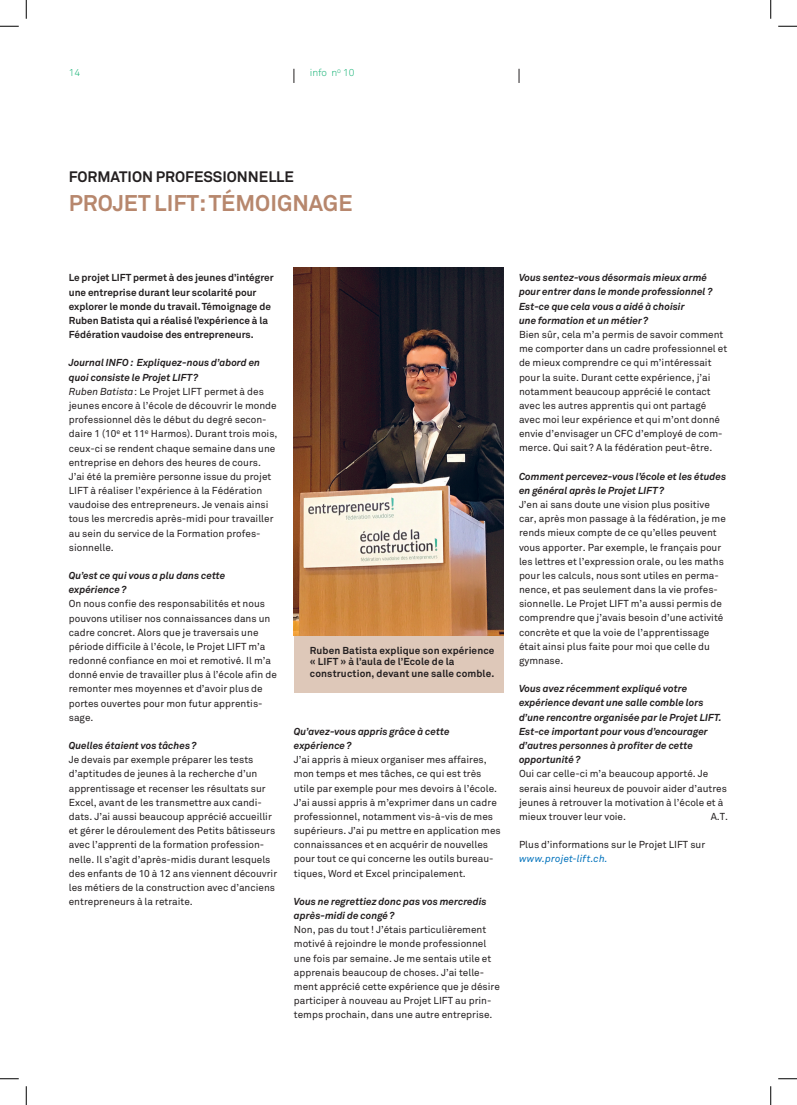
<style>
.page{position:relative;width:797px;height:1105px;background:#fff}
.page>*{position:absolute;margin:0;border:0;box-sizing:border-box;transform-origin:0 0}
.t1{font:700 22.5px "Akkurat";color:#b7876d}
.t2{font:700 15px "Akkurat";color:#231f20}
.t3{font:10px/14.1px "Akkurat";color:#231f20}
.t4{font:italic 700 10px/14.1px "Akkurat";color:#231f20}
.t5{font:700 10px/14.1px "Akkurat";color:#231f20}
.t6{font:italic 10px "Akkurat";letter-spacing:.015em;color:#0072bc}
.t7{font:300 10px "Akkurat";color:#0daf70}
.s1{font-weight:700;font-style:italic}
.s2{font-style:italic}
</style>
<div class="page">
<svg style="left:519px;top:69px;width:1px;height:14px"></svg>
<svg style="left:294px;top:69px;width:1px;height:14px"></svg>
<img style="left:294px;top:267px;width:209px;height:369px">
<div style="left:294px;top:636px;width:209px;height:56px;background:#dec8b9"></div>
<svg style="left:0;top:25px;width:19px;height:2px"></svg>
<svg style="left:778px;top:25px;width:19px;height:2px"></svg>
<svg style="left:0;top:1078px;width:19px;height:1px"></svg>
<svg style="left:778px;top:1078px;width:19px;height:1px"></svg>
<svg style="left:25px;top:0;width:2px;height:19px"></svg>
<svg style="left:25px;top:1086px;width:2px;height:19px"></svg>
<svg style="left:770px;top:0;width:1px;height:19px"></svg>
<svg style="left:770px;top:1086px;width:1px;height:19px"></svg>
<p class="t7" style="left:69px;top:67px;width:13px">14</p>
<p class="t7" style="left:310px;top:67px;width:46px">info n<sup>o</sup> 10</p>
<h2 class="t2" style="left:69px;top:167px;width:227px">FORMATION PROFESSIONNELLE</h2>
<h1 class="t1" style="left:69px;top:188px;width:285px">PROJET LIFT: TÉMOIGNAGE</h1>
<p class="t5" style="left:69px;top:271px;width:206px">Le projet LIFT permet à des jeunes d’intégrer une entreprise durant leur scolarité pour explorer le monde du travail. Témoignage de Ruben Batista qui a réalisé l’expérience à la Fédération vaudoise des entrepreneurs.</p>
<p class="t3" style="left:69px;top:356px;width:210px"><span class="s1">Journal INFO : Expliquez-nous d’abord en quoi consiste le Projet LIFT?<br></span><span class="s2">Ruben Batista</span>: Le Projet LIFT permet à des jeunes encore à l’école de découvrir le monde professionnel dès le début du degré secon&shy;daire 1 (10<sup>e</sup> et 11<sup>e</sup> Harmos). Durant trois mois, ceux-ci se rendent chaque semaine dans une entreprise en dehors des heures de cours.<br>J’ai été la première personne issue du projet LIFT à réaliser l’expérience à la Fédération vaudoise des entrepreneurs. Je venais ainsi tous les mercredis après-midi pour travailler au sein du service de la Formation profes&shy;sionnelle.</p>
<p class="t4" style="left:69px;top:568px;width:158px">Qu’est ce qui vous a plu dans cette expérience?</p>
<p class="t3" style="left:69px;top:597px;width:209px">On nous confie des responsabilités et nous pouvons utiliser nos connaissances dans un cadre concret. Alors que je traversais une période difficile à l’école, le Projet LIFT m’a redonné confiance en moi et remotivé. Il m’a donné envie de travailler plus à l’école afin de remonter mes moyennes et d’avoir plus de portes ouvertes pour mon futur apprentis&shy;sage.</p>
<p class="t4" style="left:69px;top:739px;width:129px">Quelles étaient vos tâches?</p>
<p class="t3" style="left:69px;top:753px;width:210px">Je devais par exemple préparer les tests d’aptitudes de jeunes à la recherche d’un apprentissage et recenser les résultats sur Excel, avant de les transmettre aux candi&shy;dats. J’ai aussi beaucoup apprécié accueillir et gérer le déroulement des Petits bâtisseurs avec l’apprenti de la formation profession&shy;nelle. Il s’agit d’après-midis durant lesquels des enfants de 10 à 12 ans viennent découvrir les métiers de la construction avec d’anciens entrepreneurs à la retraite.</p>
<p class="t5" style="left:310px;top:645px;width:186px;line-height:11.2px">Ruben Batista explique son expérience « LIFT » à l’aula de l’Ecole de la construction, devant une salle comble.</p>
<p class="t4" style="left:294px;top:724px;width:157px">Qu’avez-vous appris grâce à cette expérience?</p>
<p class="t3" style="left:294px;top:753px;width:208px">J’ai appris à mieux organiser mes affaires, mon temps et mes tâches, ce qui est très utile par exemple pour mes devoirs à l’école.<br>J’ai aussi appris à m’exprimer dans un cadre professionnel, notamment vis-à-vis de mes supérieurs. J’ai pu mettre en application mes connaissances et en acquérir de nouvelles pour tout ce qui concerne les outils bureau&shy;tiques, Word et Excel principalement.</p>
<p class="t4" style="left:294px;top:894px;width:194px">Vous ne regrettiez donc pas vos mercredis après-midi de congé?</p>
<p class="t3" style="left:294px;top:923px;width:207px">Non, pas du tout! J’étais particulièrement motivé à rejoindre le monde professionnel une fois par semaine. Je me sentais utile et apprenais beaucoup de choses. J’ai telle&shy;ment apprécié cette expérience que je désire participer à nouveau au Projet LIFT au prin&shy;temps prochain, dans une autre entreprise.</p>
<p class="t4" style="left:519px;top:271px;width:195px">Vous sentez-vous désormais mieux armé pour entrer dans le monde professionnel ?<br>Est-ce que cela vous a aidé à choisir<br>une formation et un métier?</p>
<p class="t3" style="left:519px;top:328px;width:210px">Bien sûr, cela m’a permis de savoir comment me comporter dans un cadre professionnel et de mieux comprendre ce qui m’intéressait pour la suite. Durant cette expérience, j’ai notamment beaucoup apprécié le contact avec les autres apprentis qui ont partagé avec moi leur expérience et qui m’ont donné envie d’envisager un CFC d’employé de com&shy;merce. Qui sait? A la fédération peut-être.</p>
<p class="t4" style="left:519px;top:469px;width:209px">Comment percevez-vous l’école et les études en général après le Projet LIFT?</p>
<p class="t3" style="left:519px;top:498px;width:208px">J’en ai sans doute une vision plus positive car, après mon passage à la fédération, je me rends mieux compte de ce qu’elles peuvent vous apporter. Par exemple, le français pour les lettres et l’expression orale, ou les maths pour les calculs, nous sont utiles en perma&shy;nence, et pas seulement dans la vie profes&shy;sionnelle. Le Projet LIFT m’a aussi permis de comprendre que j’avais besoin d’une activité concrète et que la voie de l’apprentissage était ainsi plus faite pour moi que celle du gymnase.</p>
<p class="t4" style="left:519px;top:682px;width:204px">Vous avez récemment expliqué votre expérience devant une salle comble lors d’une rencontre organisée par le Projet LIFT.<br>Est-ce important pour vous d’encourager d’autres personnes à profiter de cette opportunité?</p>
<p class="t3" style="left:519px;top:767px;width:209px">Oui car celle-ci m’a beaucoup apporté. Je serais ainsi heureux de pouvoir aider d’autres jeunes à retrouver la motivation à l’école et à mieux trouver leur voie.</p>
<p class="t3" style="left:710px;top:809px;width:19px">A.T.</p>
<p class="t3" style="left:519px;top:838px;width:188px">Plus d’informations sur le Projet LIFT sur</p>
<p class="t6" style="left:519px;top:853px;width:90px">www.projet-lift.ch.</p>
</div>
